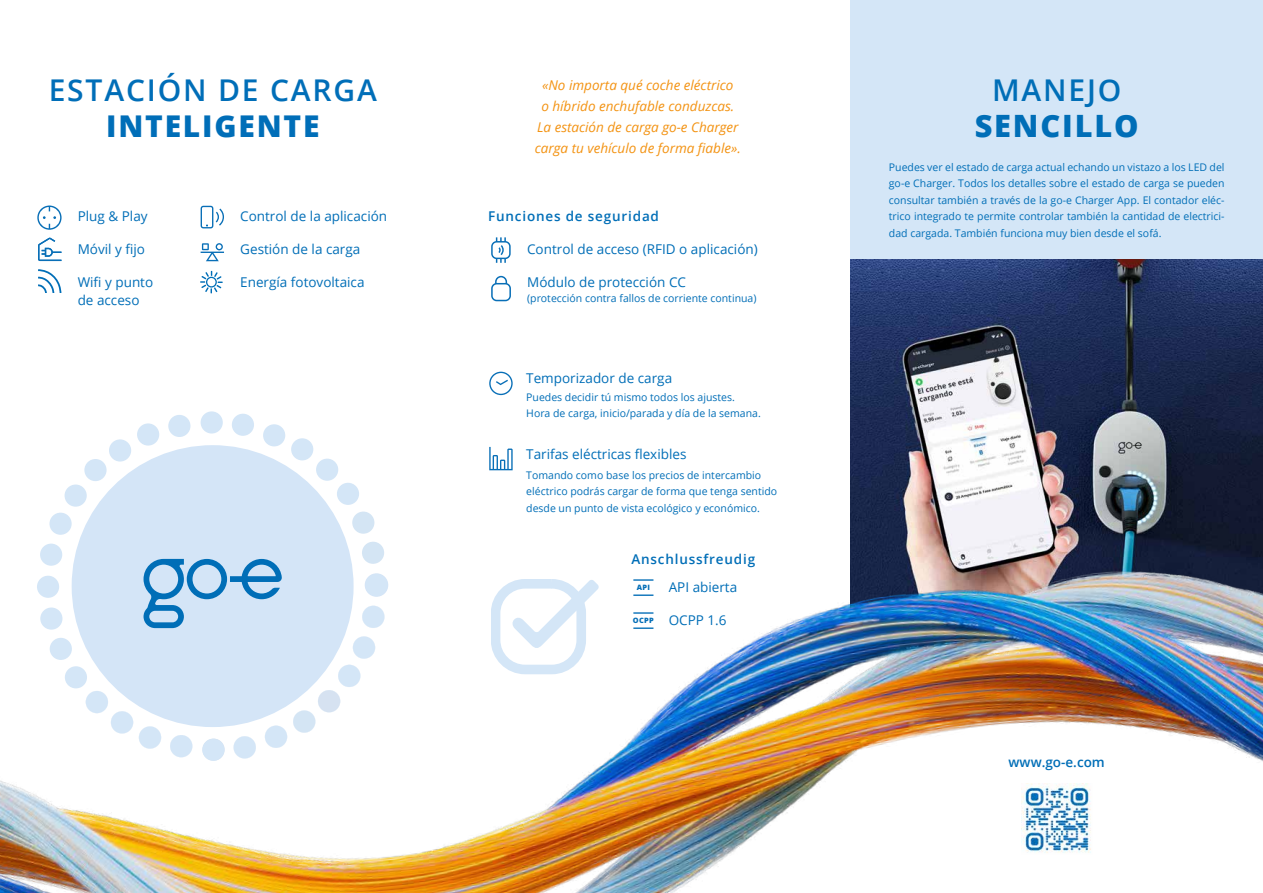
<style>
.page{position:relative;width:1263px;height:893px;background:#fff}
.page>*{position:absolute;margin:0;border:0;box-sizing:border-box;transform-origin:0 0}
.t1{font:800 30.75px "Open Sans";letter-spacing:.06em;color:#006eb7}
.t2{font:600 30px "Open Sans";letter-spacing:.06em;color:#006eb8}
.t3{font:800 30px "Open Sans";letter-spacing:.06em;color:#006eb8}
.t4{font:600 30px "Open Sans";letter-spacing:.06em;color:#006eb7}
.t5{font:13.5px/18px "Open Sans";color:#006eb7}
.t6{font:italic 13.5px/21px "Open Sans";color:#f39313;text-align:center}
.t7{font:600 13.5px "Open Sans";letter-spacing:.06em;color:#006eb7}
.t8{font:10.5px/16.5px "Open Sans";color:#006eb7}
.t9{font:800 7.35px "Open Sans";letter-spacing:.04em;color:#046eb7}
</style>
<div class="page">
<svg style="left:37px;top:206px;width:25px;height:24px"></svg>
<svg style="left:38px;top:269px;width:23px;height:24px"></svg>
<svg style="left:38px;top:238px;width:23px;height:23px"></svg>
<svg style="left:201px;top:243px;width:23px;height:18px"></svg>
<svg style="left:201px;top:205px;width:23px;height:24px"></svg>
<svg style="left:200px;top:271px;width:23px;height:22px"></svg>
<svg style="left:489px;top:372px;width:24px;height:23px"></svg>
<svg style="left:489px;top:447px;width:24px;height:23px"></svg>
<svg style="left:491px;top:276px;width:20px;height:25px"></svg>
<svg style="left:491px;top:237px;width:20px;height:26px"></svg>
<div style="left:850px;top:0;width:413px;height:260px;background:#d4e6f7"></div>
<img style="left:850px;top:259px;width:413px;height:211px">
<img style="left:0;top:470px;width:1263px;height:423px">
<div style="left:72px;top:445px;width:282px;height:282px;background:#d4e5f7;border-radius:50%"></div>
<svg style="left:143px;top:559px;width:139px;height:69px"></svg>
<div style="left:40px;top:543px;width:22px;height:23px;background:#d4e6f7;border-radius:50%"></div>
<div style="left:37px;top:575px;width:22px;height:23px;background:#d4e6f7;border-radius:50%"></div>
<div style="left:365px;top:573px;width:23px;height:24px;border:2px solid #d5e5f7;border-radius:50%"></div>
<div style="left:362px;top:606px;width:23px;height:22px;background:#e9f2fa;border-radius:50%"></div>
<svg style="left:362px;top:605px;width:22px;height:23px"></svg>
<svg style="left:293px;top:636px;width:82px;height:97px"></svg>
<svg style="left:265px;top:725px;width:22px;height:23px"></svg>
<svg style="left:233px;top:736px;width:23px;height:23px"></svg>
<svg style="left:170px;top:735px;width:22px;height:22px"></svg>
<svg style="left:139px;top:726px;width:22px;height:23px"></svg>
<div style="left:65px;top:666px;width:22px;height:23px;background:#d4e6f7;border-radius:50%"></div>
<div style="left:50px;top:638px;width:22px;height:22px;background:#d4e6f7;border-radius:50%"></div>
<div style="left:49px;top:512px;width:23px;height:23px;background:#d4e6f7;border-radius:50%"></div>
<div style="left:64px;top:484px;width:23px;height:23px;background:#d4e6f7;border-radius:50%"></div>
<div style="left:84px;top:459px;width:23px;height:22px;background:#d4e6f7;border-radius:50%"></div>
<div style="left:109px;top:439px;width:22px;height:23px;background:#d4e6f7;border-radius:50%"></div>
<div style="left:137px;top:423px;width:22px;height:23px;background:#d4e6f7;border-radius:50%"></div>
<div style="left:168px;top:415px;width:23px;height:22px;background:#d4e6f7;border-radius:50%"></div>
<div style="left:200px;top:411px;width:23px;height:23px;background:#d4e6f7;border-radius:50%"></div>
<div style="left:232px;top:413px;width:22px;height:23px;background:#d4e6f7;border-radius:50%"></div>
<div style="left:263px;top:424px;width:22px;height:23px;background:#d4e6f7;border-radius:50%"></div>
<div style="left:291px;top:438px;width:22px;height:23px;background:#d4e6f7;border-radius:50%"></div>
<div style="left:316px;top:458px;width:22px;height:23px;background:#d4e6f7;border-radius:50%"></div>
<div style="left:337px;top:483px;width:22px;height:22px;background:#d4e6f7;border-radius:50%"></div>
<div style="left:40px;top:607px;width:23px;height:23px;background:#d4e6f7;border-radius:50%"></div>
<svg style="left:86px;top:691px;width:47px;height:43px"></svg>
<div style="left:365px;top:574px;width:23px;height:22px;background:#d4e6f7;border-radius:50%"></div>
<div style="left:362px;top:541px;width:22px;height:23px;background:#d4e5f4;border-radius:50%"></div>
<div style="left:352px;top:511px;width:23px;height:23px;background:#d4e5f4;border-radius:50%"></div>
<div style="left:202px;top:738px;width:23px;height:23px;background:#d4e6f7;border-radius:50%"></div>
<h2 class="t2" style="left:49px;top:69px;width:330px">ESTACIÓN DE CARGA</h2>
<h2 class="t3" style="left:106px;top:103px;width:215px">INTELIGENTE</h2>
<p class="t5" style="left:78px;top:207px;width:71px">Plug &amp; Play</p>
<p class="t5" style="left:78px;top:240px;width:69px">Móvil y fijo</p>
<p class="t5" style="left:78px;top:273px;width:77px">Wifi y punto de acceso</p>
<p class="t5" style="left:240px;top:207px;width:148px">Control de la aplicación</p>
<p class="t5" style="left:240px;top:240px;width:122px">Gestión de la carga</p>
<p class="t5" style="left:240px;top:273px;width:126px">Energía fotovoltaica</p>
<p class="t6" style="left:535px;top:74px;width:208px">«No importa qué coche eléctrico<br>o híbrido enchufable conduzcas.<br>La estación de carga go-e Charger carga tu vehículo de forma fiable».</p>
<p class="t7" style="left:488px;top:206px;width:172px">Funciones de seguridad</p>
<p class="t5" style="left:527px;top:240px;width:232px">Control de acceso (RFID o aplicación)</p>
<p class="t5" style="left:527px;top:273px;width:160px">Módulo de protección CC</p>
<p class="t8" style="left:527px;top:289px;width:231px">(protección contra fallos de corriente continua)</p>
<p class="t5" style="left:526px;top:369px;width:147px">Temporizador de carga</p>
<p class="t8" style="left:526px;top:389px;width:236px">Puedes decidir tú mismo todos los ajustes.<br>Hora de carga, inicio/parada y día de la semana.</p>
<p class="t5" style="left:526px;top:445px;width:162px">Tarifas eléctricas flexibles</p>
<p class="t8" style="left:526px;top:466px;width:252px">Tomando como base los precios de intercambio eléctrico podrás cargar de forma que tenga sentido desde un punto de vista ecológico y económico.</p>
<p class="t7" style="left:631px;top:549px;width:125px">Anschlussfreudig</p>
<p class="t9" style="left:637px;top:582px;width:15px">API</p>
<p class="t5" style="left:669px;top:578px;width:70px">API abierta</p>
<p class="t5" style="left:669px;top:611px;width:59px">OCPP 1.6</p>
<p class="t9" style="left:633px;top:615px;width:22px">OCPP</p>
<h2 class="t4" style="left:992px;top:70px;width:131px">MANEJO</h2>
<h1 class="t1" style="left:975px;top:103px;width:166px">SENCILLO</h1>
<p class="t8" style="left:889px;top:158px;width:337px;text-align:justify">Puedes ver el estado de carga actual echando un vistazo a los LED del go-e Charger. Todos los detalles sobre el estado de carga se pueden consultar también a través de la go-e Charger App. El contador eléc&shy;trico integrado te permite controlar también la cantidad de electrici&shy;dad cargada. También funciona muy bien desde el sofá.</p>
<p class="t7" style="left:1009px;top:753px;width:98px">www.go-e.com</p>
</div>
